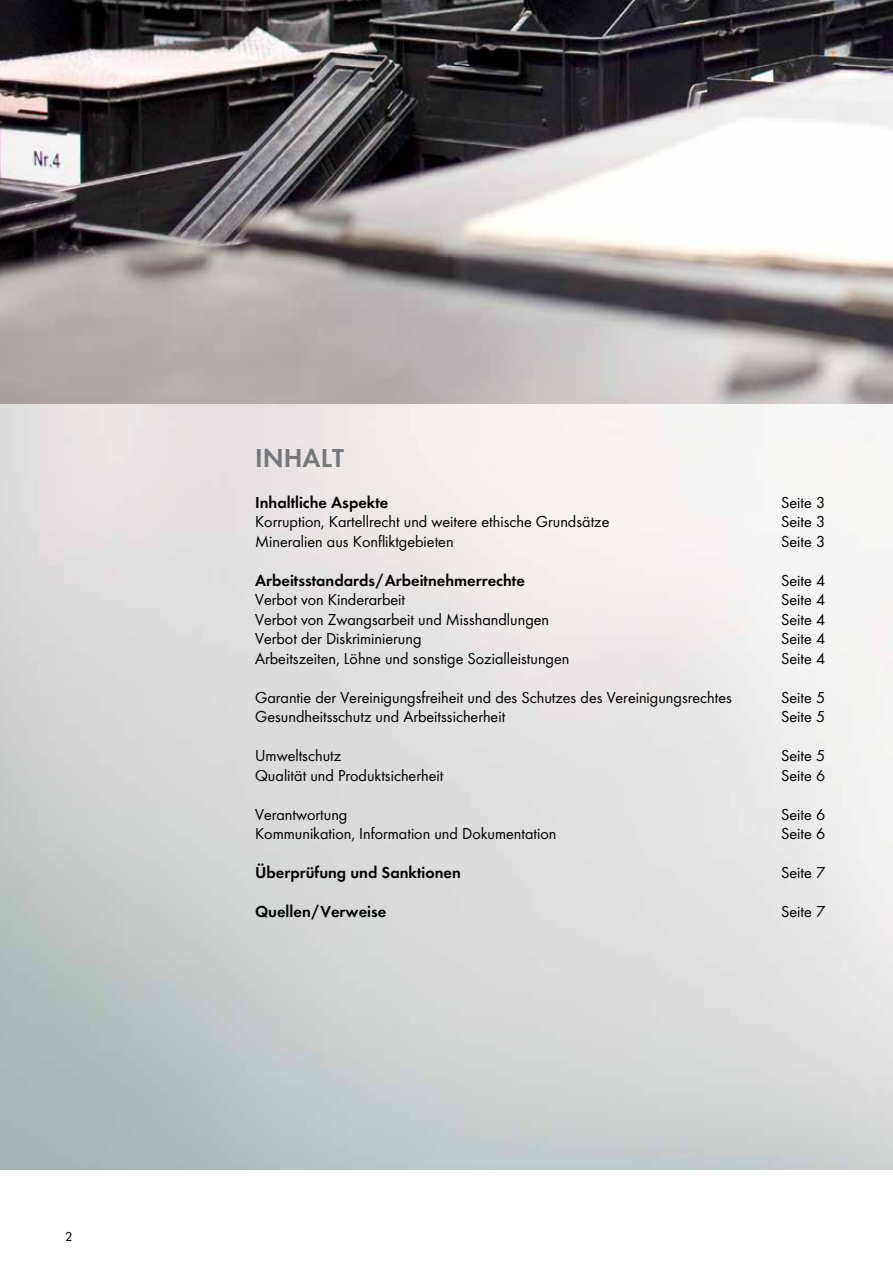
<style>
.page{position:relative;width:893px;height:1263px;background:#fff}
.page>*{position:absolute;margin:0;border:0;box-sizing:border-box;transform-origin:0 0}
.t1{font:600 27px "SMA Futura Global";color:#77787b}
.t2{font:16.5px "SMA Futura Global";color:#000}
.t3{font:600 16.5px "SMA Futura Global";color:#000}
.t4{font:13.5px "SMA Futura Global";color:#000}
</style>
<div class="page">
<img style="left:0;top:0;width:893px;height:404px">
<p class="t4" style="left:65px;top:1228px;width:9px">2</p>
<h1 class="t1" style="left:255px;top:442px;width:90px">Inhalt</h1>
<p class="t3" style="left:255px;top:492px;width:135px">Inhaltliche Aspekte</p>
<p class="t2" style="left:781px;top:492px;width:45px">Seite 3</p>
<p class="t2" style="left:255px;top:512px;width:356px">Korruption, Kartellrecht und weitere ethische Grundsätze</p>
<p class="t2" style="left:781px;top:512px;width:45px">Seite 3</p>
<p class="t2" style="left:255px;top:531px;width:200px">Mineralien aus Konfliktgebieten</p>
<p class="t2" style="left:781px;top:531px;width:45px">Seite 3</p>
<p class="t3" style="left:255px;top:570px;width:271px">Arbeitsstandards/Arbeitnehmerrechte</p>
<p class="t2" style="left:781px;top:570px;width:45px">Seite 4</p>
<p class="t2" style="left:255px;top:590px;width:151px">Verbot von Kinderarbeit</p>
<p class="t2" style="left:781px;top:590px;width:45px">Seite 4</p>
<p class="t2" style="left:255px;top:609px;width:296px">Verbot von Zwangsarbeit und Misshandlungen</p>
<p class="t2" style="left:781px;top:609px;width:45px">Seite 4</p>
<p class="t2" style="left:255px;top:629px;width:168px">Verbot der Diskriminierung</p>
<p class="t2" style="left:781px;top:629px;width:45px">Seite 4</p>
<p class="t2" style="left:255px;top:648px;width:316px">Arbeitszeiten, Löhne und sonstige Sozialleistungen</p>
<p class="t2" style="left:781px;top:648px;width:45px">Seite 4</p>
<p class="t2" style="left:255px;top:687px;width:478px">Garantie der Vereinigungsfreiheit und des Schutzes des Vereinigungsrechtes</p>
<p class="t2" style="left:781px;top:687px;width:45px">Seite 5</p>
<p class="t2" style="left:255px;top:707px;width:252px">Gesundheitsschutz und Arbeitssicherheit</p>
<p class="t2" style="left:781px;top:707px;width:45px">Seite 5</p>
<p class="t2" style="left:255px;top:746px;width:88px">Umweltschutz</p>
<p class="t2" style="left:781px;top:746px;width:45px">Seite 5</p>
<p class="t2" style="left:255px;top:765px;width:190px">Qualität und Produktsicherheit</p>
<p class="t2" style="left:781px;top:765px;width:45px">Seite 6</p>
<p class="t2" style="left:255px;top:804px;width:94px">Verantwortung</p>
<p class="t2" style="left:781px;top:804px;width:45px">Seite 6</p>
<p class="t2" style="left:255px;top:824px;width:303px">Kommunikation, Information und Dokumentation</p>
<p class="t2" style="left:781px;top:824px;width:45px">Seite 6</p>
<p class="t3" style="left:255px;top:863px;width:207px">Überprüfung und Sanktionen</p>
<p class="t2" style="left:781px;top:863px;width:45px">Seite 7</p>
<p class="t3" style="left:255px;top:902px;width:133px">Quellen/Verweise</p>
<p class="t2" style="left:781px;top:902px;width:45px">Seite 7</p>
</div>
